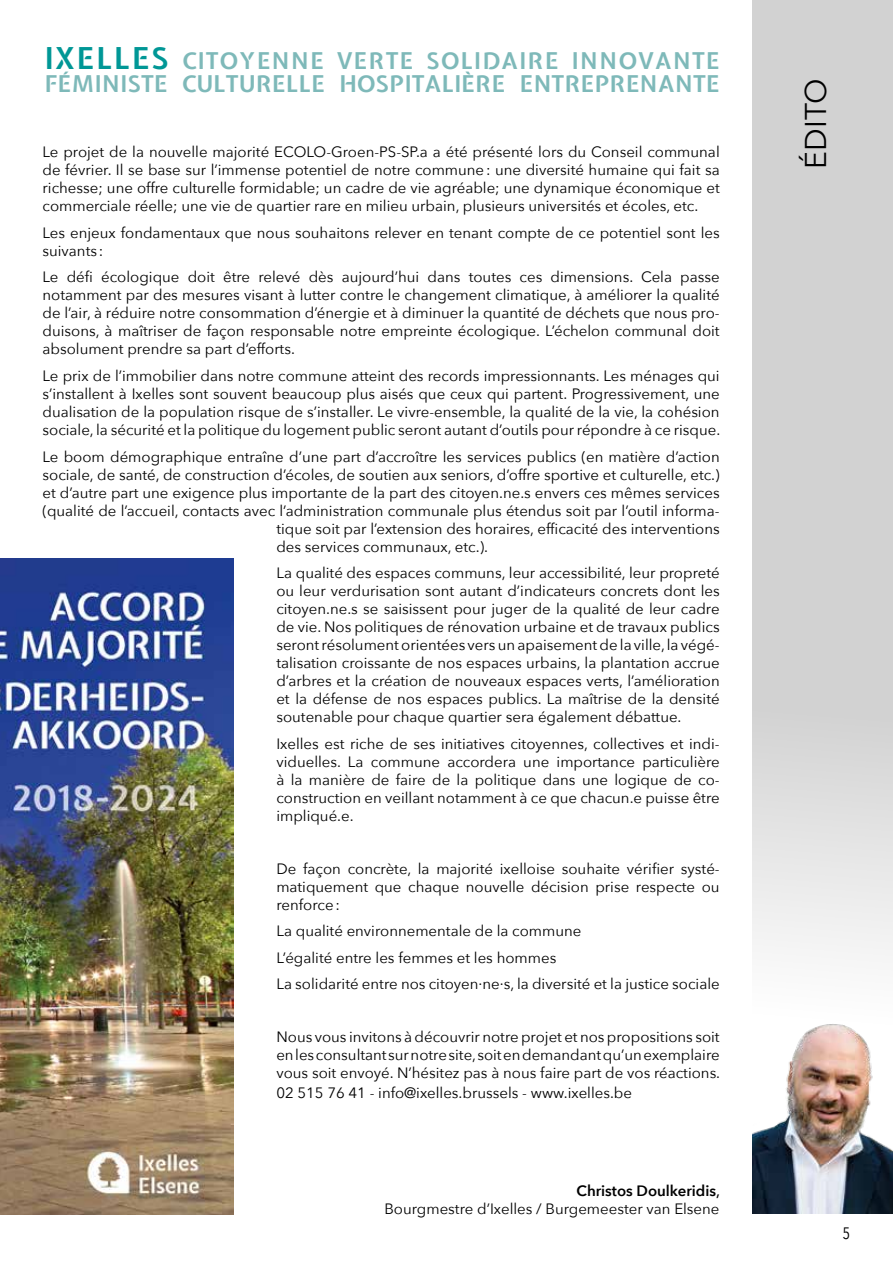
<style>
.page{position:relative;width:893px;height:1263px;background:#fff}
.page>*{position:absolute;margin:0;border:0;box-sizing:border-box;transform-origin:0 0}
.t1{font:30px "Avenir Next";color:#000}
.t2{font:700 22.95px/23px "Expletus Sans";letter-spacing:.02em;color:#7eb9b9}
.t3{font:16.5px "Avenir Next Condensed";color:#000}
.t4{font:15px/18px "Avenir Next";color:#000;text-align:justify}
.s1{font-size:29.85px;color:#009796}
.s2{font-weight:600}
.s3{font-weight:500}
</style>
<div class="page">
<svg style="left:752px;top:0;width:141px;height:956px;background:#d6d6d6"></svg>
<img style="left:752px;top:1024px;width:141px;height:189px">
<img style="left:0;top:559px;width:234px;height:655px">
<h2 class="t2" style="left:44px;top:51px;width:677px"><span class="s1">IXELLES</span> CITOYENNE VERTE SOLIDAIRE INNOVANTE<br>FÉMINISTE CULTURELLE HOSPITALIÈRE ENTREPRENANTE</h2>
<p class="t4" style="left:43px;top:143px;width:679px">Le projet de la nouvelle majorité ECOLO-Groen-PS-SP.a a été présenté lors du Conseil communal de février. Il se base sur l’immense potentiel de notre commune: une diversité humaine qui fait sa richesse; une offre culturelle formidable; un cadre de vie agréable; une dynamique économique et commerciale réelle; une vie de quartier rare en milieu urbain, plusieurs universités et écoles, etc.</p>
<p class="t4" style="left:43px;top:223px;width:679px">Les enjeux fondamentaux que nous souhaitons relever en tenant compte de ce potentiel sont les suivants :</p>
<p class="t4" style="left:43px;top:268px;width:679px">Le défi écologique doit être relevé dès aujourd’hui dans toutes ces dimensions. Cela passe notamment par des mesures visant à lutter contre le changement climatique, à améliorer la qualité de l’air, à réduire notre consommation d’énergie et à diminuer la quantité de déchets que nous pro&shy;duisons, à maîtriser de façon responsable notre empreinte écologique. L’échelon communal doit absolument prendre sa part d’efforts.</p>
<p class="t4" style="left:43px;top:366px;width:679px">Le prix de l’immobilier dans notre commune atteint des records impressionnants. Les ménages qui s’installent à Ixelles sont souvent beaucoup plus aisés que ceux qui partent. Progressivement, une dualisation de la population risque de s’installer. Le vivre-ensemble, la qualité de la vie, la cohésion sociale, la sécurité et la politique du logement public seront autant d’outils pour répondre à ce risque.</p>
<p class="t4" style="left:43px;top:447px;width:679px">Le boom démographique entraîne d’une part d’accroître les services publics (en matière d’action</p>
<p class="t4" style="left:43px;top:465px;width:679px">sociale, de santé, de construction d’écoles, de soutien aux seniors, d’offre sportive et culturelle, etc.)</p>
<p class="t4" style="left:43px;top:483px;width:679px">et d’autre part une exigence plus importante de la part des citoyen.ne.s envers ces mêmes services</p>
<p class="t4" style="left:43px;top:501px;width:679px">(qualité de l’accueil, contacts avec l’administration communale plus étendus soit par l’outil informa-</p>
<p class="t4" style="left:276px;top:519px;width:445px">tique soit par l’extension des horaires, efficacité des interventions</p>
<p class="t4" style="left:276px;top:537px;width:213px">des services communaux, etc.).</p>
<p class="t4" style="left:276px;top:563px;width:445px">La qualité des espaces communs, leur accessibilité, leur propreté ou leur verdurisation sont autant d’indicateurs concrets dont les citoyen.ne.s se saisissent pour juger de la qualité de leur cadre de vie. Nos politiques de rénovation urbaine et de travaux publics seront résolument orientées vers un apaisement de la ville, la végé&shy;talisation croissante de nos espaces urbains, la plantation accrue d’arbres et la création de nouveaux espaces verts, l’amélioration et la défense de nos espaces publics. La maîtrise de la densité soutenable pour chaque quartier sera également débattue.</p>
<p class="t4" style="left:276px;top:734px;width:445px">Ixelles est riche de ses initiatives citoyennes, collectives et indi&shy;viduelles. La commune accordera une importance particulière à la manière de faire de la politique dans une logique de co&shy;construction en veillant notamment à ce que chacun.e puisse être impliqué.e.</p>
<p class="t4" style="left:276px;top:859px;width:445px">De façon concrète, la majorité ixelloise souhaite vérifier systé&shy;matiquement que chaque nouvelle décision prise respecte ou renforce:</p>
<p class="t4" style="left:276px;top:917px;width:445px;line-height:26.5px;text-align:left">La qualité environnementale de la commune<br>L’égalité entre les femmes et les hommes<br>La solidarité entre nos citoyen·ne·s, la diversité et la justice sociale</p>
<p class="t4" style="left:276px;top:1027px;width:445px">Nous vous invitons à découvrir notre projet et nos propositions soit en les consultant sur notre site, soit en demandant qu’un exemplaire vous soit envoyé. N’hésitez pas à nous faire part de vos réactions.</p>
<p class="t4" style="left:276px;top:1083px;width:357px">02 515 76 41 - info@ixelles.brussels - www.ixelles.be</p>
<p class="t4" style="left:384px;top:1181px;width:337px;text-align:right"><span class="s2">Christos Doulkeridis</span><span class="s3">,<br></span>Bourgmestre d’Ixelles / Burgemeester van Elsene</p>
<h1 class="t1" style="left:790px;top:169px;width:91px;rotate:-90deg">ÉDITO</h1>
<p class="t3" style="left:842px;top:1219px;width:9px">5</p>
</div>
